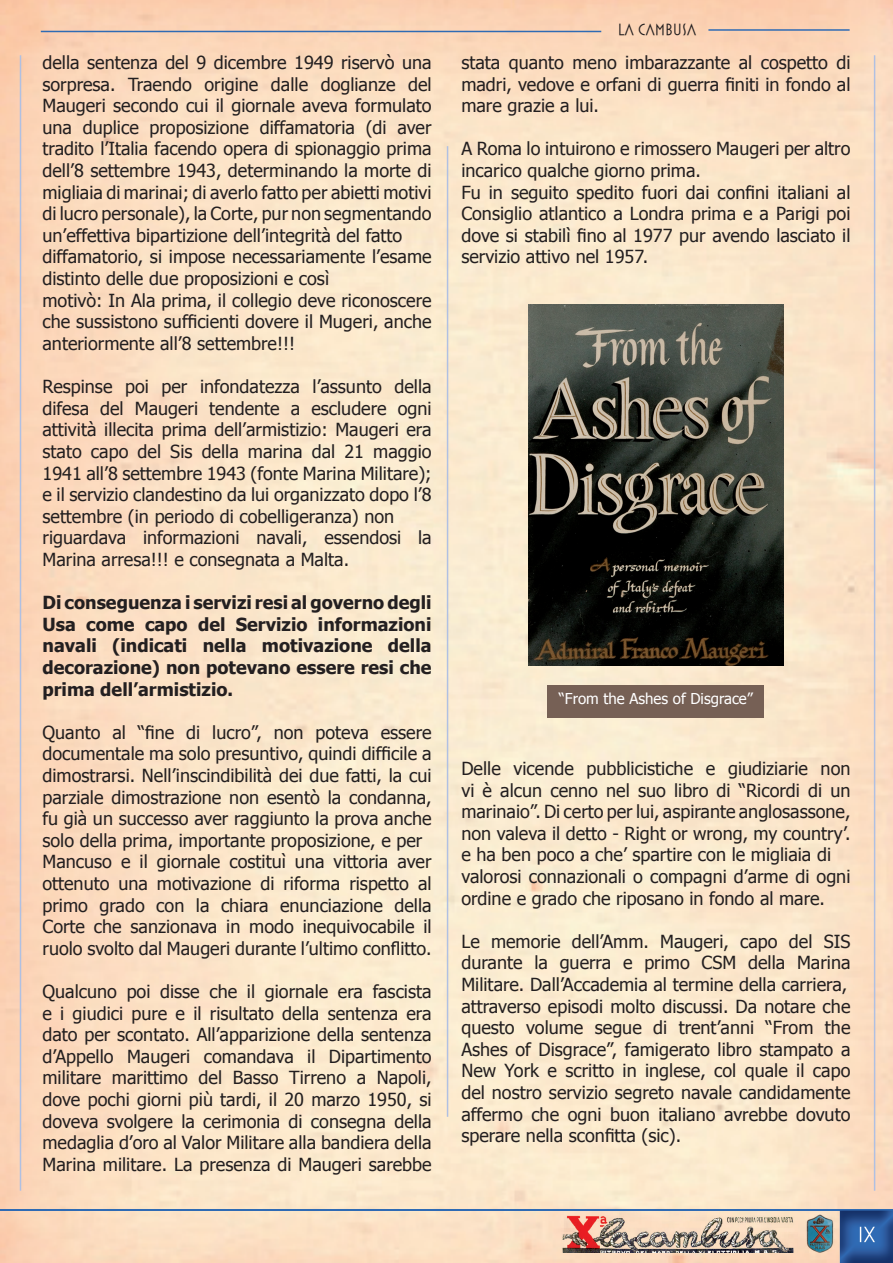
<style>
.page{position:relative;width:893px;height:1263px;background:#fff}
.page>*{position:absolute;margin:0;border:0;box-sizing:border-box;transform-origin:0 0}
.t1{font:18px/21.6px "Tahoma";color:#231f20}
.t2{font:700 18px/21.6px "Tahoma";color:#231f20;text-align:justify}
.t3{font:16.5px "Mostra Three";color:#231f20}
.t4{font:15px "Tahoma";color:#fff}
</style>
<div class="page">
<img style="left:0;top:0;width:893px;height:1263px">
<hr style="left:0;top:1209px;width:893px;height:1px;background:#2f6bb4">
<hr style="left:41px;top:31px;width:560px;height:1px;background:#2f6bb4">
<hr style="left:708px;top:29px;width:142px;height:2px;background:#2f6bb4">
<img style="left:840px;top:1211px;width:53px;height:52px">
<img style="left:840px;top:1210px;width:53px;height:1px">
<img style="left:860px;top:1227px;width:15px;height:15px">
<hr style="left:447px;top:146px;width:1px;height:971px;background:#b0c0e2">
<hr style="left:20px;top:55px;width:1px;height:1136px;background:#b0c0e2">
<hr style="left:874px;top:55px;width:1px;height:1136px;background:#b0c0e2">
<img style="left:561px;top:1210px;width:236px;height:43px">
<img style="left:806px;top:1214px;width:28px;height:38px">
<img style="left:528px;top:304px;width:256px;height:361px">
<div style="left:547px;top:685px;width:217px;height:33px;background:#766055"></div>
<p class="t1" style="left:43px;top:51px;width:391px">della sentenza del 9 dicembre 1949 riservò una sorpresa. Traendo origine dalle doglianze del Maugeri secondo cui il giornale aveva formulato una duplice proposizione diffamatoria (di aver tradito l’Italia facendo opera di spionaggio prima dell’8 settembre 1943, determinando la morte di migliaia di marinai; di averlo fatto per abietti motivi di lucro personale), la Corte, pur non segmentando un’effettiva bipartizione dell’integrità del fatto diffamatorio, si impose necessariamente l’esame distinto delle due proposizioni e così<br>motivò: In Ala prima, il collegio deve riconoscere che sussistono sufficienti dovere il Mugeri, anche anteriormente all’8 settembre!!!</p>
<p class="t1" style="left:43px;top:375px;width:391px">Respinse poi per infondatezza l’assunto della difesa del Maugeri tendente a escludere ogni attività illecita prima dell’armistizio: Maugeri era stato capo del Sis della marina dal 21 maggio 1941 all’8 settembre 1943 (fonte Marina Militare); e il servizio clandestino da lui organizzato dopo l’8 settembre (in periodo di cobelligeranza) non riguardava informazioni navali, essendosi la Marina arresa!!! e consegnata a Malta.</p>
<p class="t2" style="left:43px;top:591px;width:391px">Di conseguenza i servizi resi al governo degli Usa come capo del Servizio informazioni navali (indicati nella motivazione della decorazione) non potevano essere resi che prima dell’armistizio.</p>
<p class="t1" style="left:43px;top:720px;width:391px">Quanto al “fine di lucro”, non poteva essere documentale ma solo presuntivo, quindi difficile a dimostrarsi. Nell’inscindibilità dei due fatti, la cui parziale dimostrazione non esentò la condanna, fu già un successo aver raggiunto la prova anche solo della prima, importante proposizione, e per Mancuso e il giornale costituì una vittoria aver ottenuto una motivazione di riforma rispetto al primo grado con la chiara enunciazione della Corte che sanzionava in modo inequivocabile il ruolo svolto dal Maugeri durante l’ultimo conflitto.</p>
<p class="t1" style="left:43px;top:980px;width:391px;text-align:justify">Qualcuno poi disse che il giornale era fascista e i giudici pure e il risultato della sentenza era dato per scontato. All’apparizione della sentenza d’Appello Maugeri comandava il Dipartimento militare marittimo del Basso Tirreno a Napoli, dove pochi giorni più tardi, il 20 marzo 1950, si doveva svolgere la cerimonia di consegna della medaglia d’oro al Valor Militare alla bandiera della Marina militare. La presenza di Maugeri sarebbe</p>
<p class="t3" style="left:618px;top:21px;width:80px">LA CAMBUSA</p>
<p class="t1" style="left:461px;top:51px;width:391px;text-align:justify">stata quanto meno imbarazzante al cospetto di madri, vedove e orfani di guerra finiti in fondo al mare grazie a lui.</p>
<p class="t1" style="left:461px;top:137px;width:391px">A Roma lo intuirono e rimossero Maugeri per altro incarico qualche giorno prima.<br>Fu in seguito spedito fuori dai confini italiani al Consiglio atlantico a Londra prima e a Parigi poi dove si stabilì fino al 1977 pur avendo lasciato il servizio attivo nel 1957.</p>
<p class="t4" style="left:559px;top:689px;width:195px">“From the Ashes of Disgrace”</p>
<p class="t1" style="left:461px;top:757px;width:391px">Delle vicende pubblicistiche e giudiziarie non vi è alcun cenno nel suo libro di “Ricordi di un marinaio”. Di certo per lui, aspirante anglosassone, non valeva il detto - Right or wrong, my country’. e ha ben poco a che’ spartire con le migliaia di valorosi connazionali o compagni d’arme di ogni ordine e grado che riposano in fondo al mare.</p>
<p class="t1" style="left:461px;top:930px;width:391px">Le memorie dell’Amm. Maugeri, capo del SIS durante la guerra e primo CSM della Marina Militare. Dall’Accademia al termine della carriera, attraverso episodi molto discussi. Da notare che questo volume segue di trent’anni “From the Ashes of Disgrace”, famigerato libro stampato a New York e scritto in inglese, col quale il capo del nostro servizio segreto navale candidamente affermo che ogni buon italiano avrebbe dovuto sperare nella sconfitta (sic).</p>
</div>
